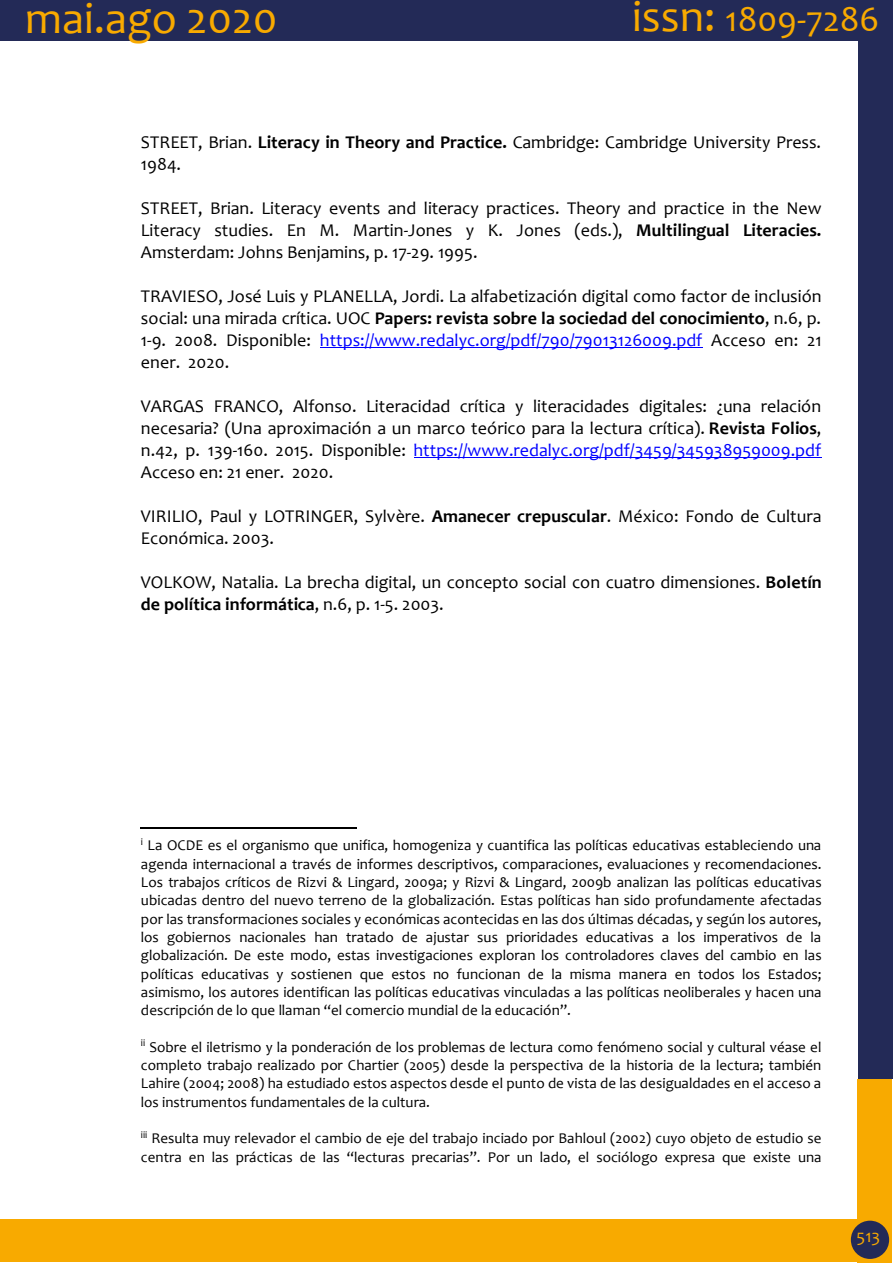
<style>
.page{position:relative;width:893px;height:1263px;background:#fff}
.page>*{position:absolute;margin:0;border:0;box-sizing:border-box;transform-origin:0 0}
.t1{font:45px "Candara";color:#f8aa00}
.t2{font:36px "Candara";color:#f8aa00}
.t3{font:18px/22px "Candara";color:#000}
.t4{font:18px "Candara";color:#f8aa00}
.t5{font:15px/18.3px "Candara";color:#000;text-align:justify}
.s1{font-size:45px}
.s2{font-weight:700}
.s3{color:#00f}
</style>
<div class="page">
<div style="left:858px;top:0;width:34px;height:1079px;background:#232a57"></div>
<div style="left:0;top:0;width:890px;height:41px;background:#232a57"></div>
<div style="left:857px;top:1079px;width:34px;height:184px;background:#f8aa00"></div>
<div style="left:0;top:1219px;width:860px;height:43px;background:#f8aa00"></div>
<div style="left:851px;top:1221px;width:38px;height:38px;background:#232a57;border-radius:50%"></div>
<hr style="left:320px;top:347px;width:383px;height:1px;background:#00f">
<hr style="left:414px;top:457px;width:407px;height:1px;background:#00f">
<hr style="left:141px;top:827px;width:216px;height:1px;background:#000">
<h1 class="t1" style="left:25px;top:-9px;width:254px">mai.ago 2020</h1>
<h2 class="t2" style="left:632px;top:-3px;width:249px"><span class="s1">issn:</span> 1809-7286</h2>
<p class="t3" style="left:141px;top:131px;width:682px">STREET, Brian. <span class="s2">Literacy in Theory and Practice.</span> Cambridge: Cambridge University Press.<br>1984.</p>
<p class="t3" style="left:141px;top:197px;width:682px;text-align:justify">STREET, Brian. Literacy events and literacy practices. Theory and practice in the New Literacy studies. En M. Martin-Jones y K. Jones (eds.), <span class="s2">Multilingual Literacies.<br></span>Amsterdam: Johns Benjamins, p. 17-29. 1995.</p>
<p class="t3" style="left:141px;top:285px;width:682px;text-align:justify">TRAVIESO, José Luis y PLANELLA, Jordi. La alfabetización digital como factor de inclusión social: una mirada crítica. UOC <span class="s2">Papers: revista sobre la sociedad del conocimiento</span>, n.6, p.<br>1-9. 2008. Disponible: <span class="s3">https://www.redalyc.org/pdf/790/79013126009.pdf</span> Acceso en: 21 ener. 2020.</p>
<p class="t3" style="left:141px;top:395px;width:682px;text-align:justify">VARGAS FRANCO, Alfonso. Literacidad crítica y literacidades digitales: ¿una relación necesaria? (Una aproximación a un marco teórico para la lectura crítica). <span class="s2">Revista Folios</span>, n.42, p. 139-160. 2015. Disponible: <span class="s3">https://www.redalyc.org/pdf/3459/345938959009.pdf </span>Acceso en: 21 ener. 2020.</p>
<p class="t3" style="left:141px;top:504px;width:682px">VIRILIO, Paul y LOTRINGER, Sylvère. <span class="s2">Amanecer crepuscular</span>. México: Fondo de Cultura<br>Económica. 2003.</p>
<p class="t3" style="left:141px;top:571px;width:682px">VOLKOW, Natalia. La brecha digital, un concepto social con cuatro dimensiones. <span class="s2">Boletín de política informática</span>, n.6, p. 1-5. 2003.</p>
<p class="t5" style="left:141px;top:836px;width:682px"><sup>i</sup> La OCDE es el organismo que unifica, homogeniza y cuantifica las políticas educativas estableciendo una agenda internacional a través de informes descriptivos, comparaciones, evaluaciones y recomendaciones.<br>Los trabajos críticos de Rizvi &amp; Lingard, 2009a; y Rizvi &amp; Lingard, 2009b analizan las políticas educativas ubicadas dentro del nuevo terreno de la globalización. Estas políticas han sido profundamente afectadas por las transformaciones sociales y económicas acontecidas en las dos últimas décadas, y según los autores, los gobiernos nacionales han tratado de ajustar sus prioridades educativas a los imperativos de la globalización. De este modo, estas investigaciones exploran los controladores claves del cambio en las políticas educativas y sostienen que estos no funcionan de la misma manera en todos los Estados; asimismo, los autores identifican las políticas educativas vinculadas a las políticas neoliberales y hacen una descripción de lo que llaman “el comercio mundial de la educación”.</p>
<p class="t5" style="left:141px;top:1037px;width:682px"><sup>ii</sup> Sobre el iletrismo y la ponderación de los problemas de lectura como fenómeno social y cultural véase el completo trabajo realizado por Chartier (2005) desde la perspectiva de la historia de la lectura; también Lahire (2004; 2008) ha estudiado estos aspectos desde el punto de vista de las desigualdades en el acceso a los instrumentos fundamentales de la cultura.</p>
<p class="t5" style="left:141px;top:1129px;width:682px"><sup>iii</sup> Resulta muy relevador el cambio de eje del trabajo inciado por Bahloul (2002) cuyo objeto de estudio se centra en las prácticas de las “lecturas precarias”. Por un lado, el sociólogo expresa que existe una</p>
<p class="t4" style="left:856px;top:1224px;width:25px">513</p>
</div>
